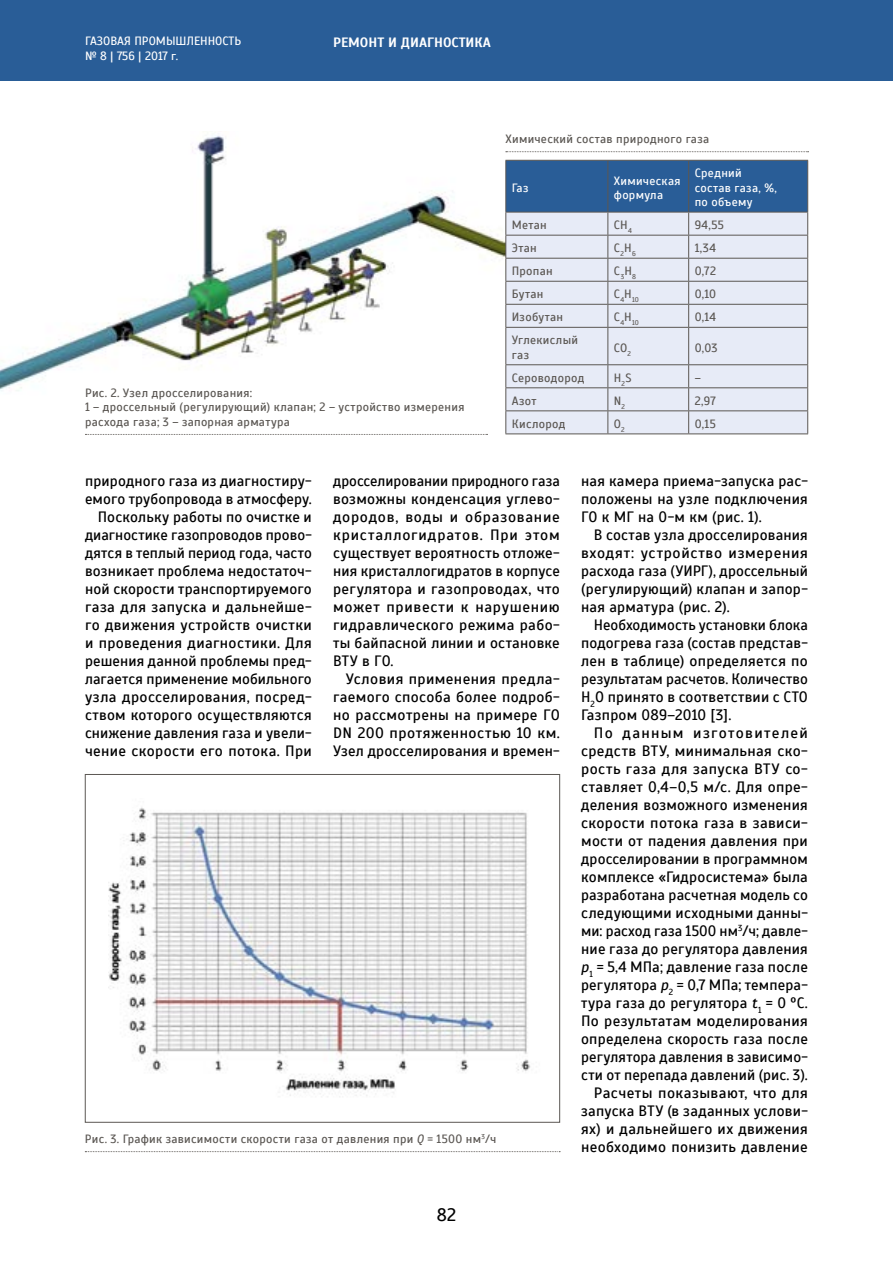
<style>
.page{position:relative;width:893px;height:1263px;background:#fff}
.page>*{position:absolute;margin:0;border:0;box-sizing:border-box;transform-origin:0 0}
.t1{font:18px "Scada";color:#000}
.t2{font:15px/18px "Scada";letter-spacing:.015em;color:#000;text-align:justify}
.t3{font:700 13.5px "Scada";color:#fff}
.t4{font:12px/14.4px "Scada";letter-spacing:.025em;color:#5b5753}
.t5{font:12px/14.4px "Scada";letter-spacing:.02em;color:#fff}
.t6{font:12px/14.4px "Scada";color:#fff}
.t7{font:7.05px "Scada";color:#5b5753}
.s1{font-style:italic}
</style>
<div class="page">
<div style="left:0;top:0;width:893px;height:81px;background:#295d97"></div>
<img style="left:0;top:135px;width:505px;height:256px">
<svg style="left:506px;top:151px;width:302px;height:1px"></svg>
<div style="left:506px;top:328px;width:301px;height:105px;background:#e7ebf7"></div>
<svg style="left:505px;top:161px;width:303px;height:166px;background:#a7b9d2"></svg>
<hr style="left:505px;top:327px;width:103px;height:1px;background:#5b5753">
<hr style="left:505px;top:328px;width:1px;height:36px;background:#5b5753">
<hr style="left:608px;top:327px;width:81px;height:1px;background:#5b5753">
<hr style="left:607px;top:328px;width:1px;height:36px;background:#5b5753">
<hr style="left:689px;top:327px;width:119px;height:1px;background:#5b5753">
<hr style="left:688px;top:328px;width:1px;height:36px;background:#5b5753">
<hr style="left:807px;top:328px;width:1px;height:36px;background:#5b5753">
<hr style="left:505px;top:364px;width:103px;height:1px;background:#5b5753">
<hr style="left:608px;top:364px;width:81px;height:1px;background:#5b5753">
<hr style="left:689px;top:364px;width:119px;height:1px;background:#5b5753">
<hr style="left:505px;top:387px;width:103px;height:1px;background:#5b5753">
<hr style="left:608px;top:387px;width:81px;height:1px;background:#5b5753">
<hr style="left:689px;top:387px;width:119px;height:1px;background:#5b5753">
<hr style="left:505px;top:410px;width:103px;height:1px;background:#5b5753">
<svg style="left:505px;top:365px;width:1px;height:68px"></svg>
<hr style="left:505px;top:433px;width:103px;height:1px;background:#5b5753">
<hr style="left:608px;top:410px;width:81px;height:1px;background:#5b5753">
<svg style="left:607px;top:365px;width:1px;height:68px"></svg>
<hr style="left:608px;top:433px;width:81px;height:1px;background:#5b5753">
<hr style="left:689px;top:410px;width:119px;height:1px;background:#5b5753">
<svg style="left:688px;top:365px;width:1px;height:68px"></svg>
<svg style="left:807px;top:365px;width:1px;height:68px"></svg>
<hr style="left:689px;top:433px;width:119px;height:1px;background:#5b5753">
<hr style="left:505px;top:160px;width:103px;height:1px;background:#5b5753">
<hr style="left:505px;top:161px;width:1px;height:51px;background:#5b5753">
<hr style="left:608px;top:160px;width:81px;height:1px;background:#5b5753">
<hr style="left:607px;top:161px;width:1px;height:51px;background:#5b5753">
<hr style="left:689px;top:160px;width:119px;height:1px;background:#5b5753">
<hr style="left:688px;top:161px;width:1px;height:51px;background:#5b5753">
<hr style="left:807px;top:161px;width:1px;height:51px;background:#5b5753">
<svg style="left:85px;top:434px;width:402px;height:1px"></svg>
<svg style="left:85px;top:1151px;width:475px;height:1px"></svg>
<img style="left:109px;top:807px;width:422px;height:290px">
<p class="t6" style="left:85px;top:34px;width:158px">ГАЗОВАЯ ПРОМЫШЛЕННОСТЬ № 8 | 756 | 2017 г.</p>
<p class="t3" style="left:333px;top:34px;width:159px">РЕМОНТ И ДИАГНОСТИКА</p>
<p class="t4" style="left:85px;top:386px;width:381px">Рис. 2. Узел дросселирования:<br>1 – дроссельный (регулирующий) клапан; 2 – устройство измерения расхода газа; 3 – запорная арматура</p>
<p class="t4" style="left:505px;top:132px;width:205px">Химический состав природного газа</p>
<p class="t5" style="left:512px;top:181px;width:18px">Газ</p>
<p class="t5" style="left:614px;top:173px;width:68px">Химическая формула</p>
<p class="t5" style="left:695px;top:166px;width:84px">Средний состав газа, %, по объему</p>
<p class="t4" style="left:512px;top:218px;width:37px">Метан</p>
<p class="t4" style="left:614px;top:218px;width:20px">СН<sub>4</sub></p>
<p class="t4" style="left:695px;top:218px;width:31px">94,55</p>
<p class="t4" style="left:512px;top:241px;width:27px">Этан</p>
<p class="t4" style="left:614px;top:241px;width:23px">С<sub>2</sub>Н<sub>6</sub></p>
<p class="t4" style="left:695px;top:241px;width:23px">1,34</p>
<p class="t4" style="left:512px;top:264px;width:42px">Пропан</p>
<p class="t4" style="left:614px;top:264px;width:24px">С<sub>3</sub>Н<sub>8</sub></p>
<p class="t4" style="left:695px;top:264px;width:23px">0,72</p>
<p class="t4" style="left:512px;top:287px;width:33px">Бутан</p>
<p class="t7" style="left:614px;top:296px;width:27px"><sup>С</sup>4<sup>Н</sup>10</p>
<p class="t4" style="left:695px;top:287px;width:23px">0,10</p>
<p class="t4" style="left:512px;top:310px;width:53px">Изобутан</p>
<p class="t7" style="left:614px;top:319px;width:27px"><sup>С</sup>4<sup>Н</sup>10</p>
<p class="t4" style="left:695px;top:310px;width:23px">0,14</p>
<p class="t4" style="left:512px;top:333px;width:68px">Углекислый газ</p>
<p class="t4" style="left:614px;top:340px;width:19px">СО<sub>2</sub></p>
<p class="t4" style="left:695px;top:340px;width:24px">0,03</p>
<p class="t4" style="left:512px;top:371px;width:74px">Сероводород</p>
<p class="t4" style="left:614px;top:371px;width:19px">Н<sub>2</sub>S</p>
<p class="t4" style="left:695px;top:371px;width:8px">–</p>
<p class="t4" style="left:512px;top:394px;width:26px">Азот</p>
<p class="t4" style="left:614px;top:394px;width:13px">N<sub>2</sub></p>
<p class="t4" style="left:695px;top:394px;width:23px">2,97</p>
<p class="t4" style="left:512px;top:417px;width:55px">Кислород</p>
<p class="t4" style="left:614px;top:417px;width:12px">O<sub>2</sub></p>
<p class="t4" style="left:695px;top:417px;width:23px">0,15</p>
<p class="t2" style="left:85px;top:472px;width:228px;text-align:right">природного газа из диагностиру&shy;емого трубопровода в атмосферу.<br>Поскольку работы по очистке и диагностике газопроводов прово&shy;дятся в теплый период года, часто возникает проблема недостаточ&shy;ной скорости транспортируемого газа для запуска и дальнейше&shy;го движения устройств очистки и проведения диагностики. Для решения данной проблемы пред&shy;лагается применение мобильного узла дросселирования, посред&shy;ством которого осуществляются снижение давления газа и увели&shy;чение скорости его потока. При</p>
<p class="t2" style="left:333px;top:472px;width:228px">дросселировании природного газа возможны конденсация углево&shy;дородов, воды и образование кристаллогидратов. При этом существует вероятность отложе&shy;ния кристаллогидратов в корпусе регулятора и газопроводах, что может привести к нарушению гидравлического режима рабо&shy;ты байпасной линии и остановке ВТУ в ГО.</p>
<p class="t2" style="left:333px;top:670px;width:228px;text-indent:13px">Условия применения предла&shy;гаемого способа более подроб&shy;но рассмотрены на примере ГО DN 200 протяженностью 10 км.<br>Узел дросселирования и времен-</p>
<p class="t4" style="left:85px;top:1132px;width:413px">Рис. 3. График зависимости скорости газа от давления при <span class="s1">Q</span> = 1500 нм<sup>3</sup>/ч</p>
<p class="t1" style="left:437px;top:1204px;width:21px">82</p>
<p class="t2" style="left:581px;top:472px;width:228px">ная камера приема-запуска рас&shy;положены на узле подключения ГО к МГ на 0-м км (рис. 1).</p>
<p class="t2" style="left:581px;top:526px;width:228px;text-indent:13px">В состав узла дросселирования входят: устройство измерения расхода газа (УИРГ), дроссельный (регулирующий) клапан и запор&shy;ная арматура (рис. 2).</p>
<p class="t2" style="left:581px;top:616px;width:228px;text-indent:13px">Необходимость установки блока подогрева газа (состав представ&shy;лен в таблице) определяется по результатам расчетов. Количество H<sub>2</sub>O принято в соответствии с СТО Газпром 089–2010 [3].</p>
<p class="t2" style="left:581px;top:724px;width:228px;text-align:right">По данным изготовителей средств ВТУ, минимальная ско&shy;рость газа для запуска ВТУ со&shy;ставляет 0,4–0,5 м/с. Для опре&shy;деления возможного изменения скорости потока газа в зависи&shy;мости от падения давления при дросселировании в программном комплексе «Гидросистема» была разработана расчетная модель со следующими исходными данны&shy;ми: расход газа 1500 нм<sup>3</sup>/ч; давле&shy;ние газа до регулятора давления <span class="s1">р</span><sub>1</sub> = 5,4 МПа; давление газа после регулятора <span class="s1">р</span><sub>2</sub> = 0,7 МПа; темпера&shy;тура газа до регулятора <span class="s1">t</span><sub>1</sub> = 0 ºC.<br>По результатам моделирования определена скорость газа после регулятора давления в зависимо&shy;сти от перепада давлений (рис. 3).<br>Расчеты показывают, что для запуска ВТУ (в заданных услови&shy;ях) и дальнейшего их движения необходимо понизить давление</p>
</div>
